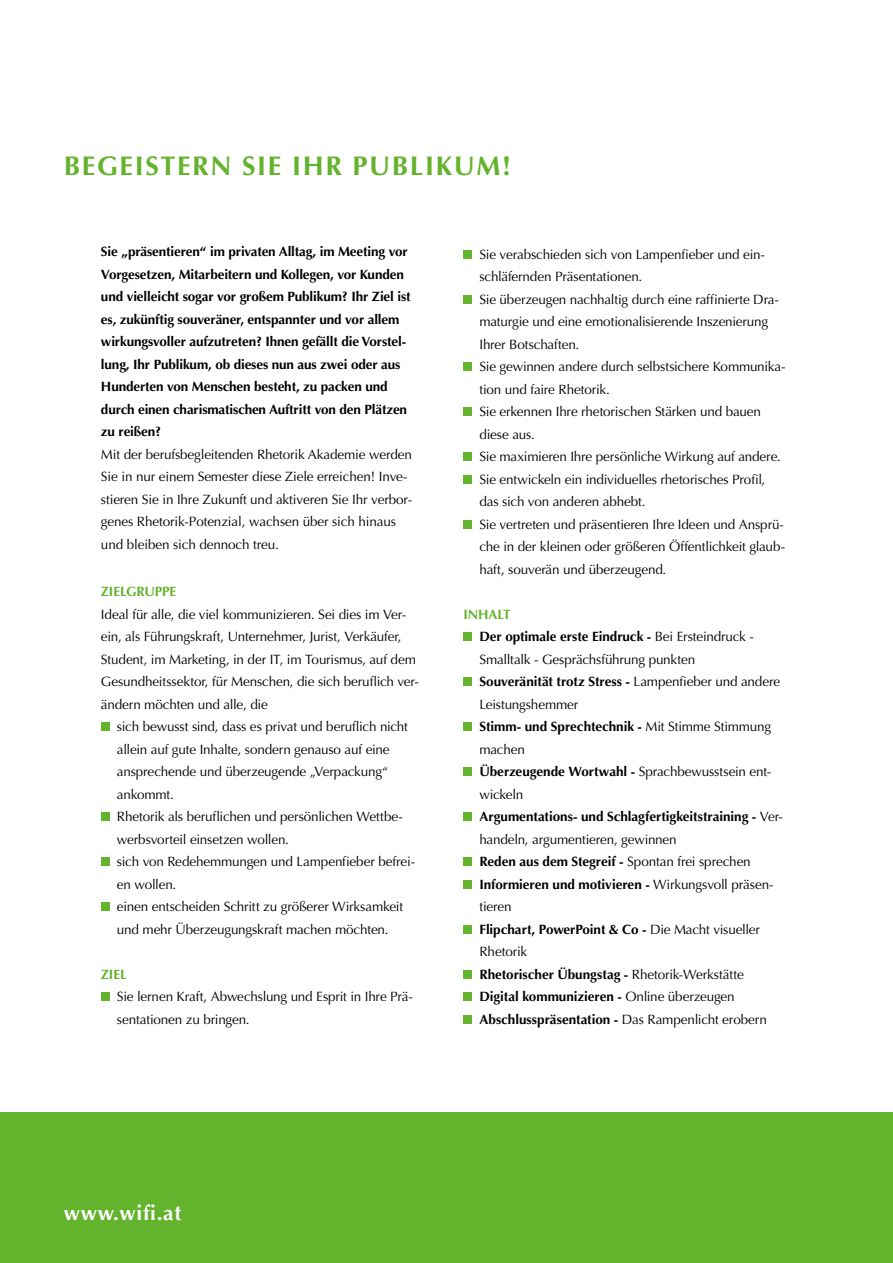
<style>
.page{position:relative;width:893px;height:1263px;background:#fff}
.page>*{position:absolute;margin:0;border:0;box-sizing:border-box;transform-origin:0 0}
.t1{font:700 27px "Optima";letter-spacing:.06em;color:#64b32c}
.t2{font:700 21px "Optima";letter-spacing:.03em;color:#fff}
.t3{font:13.5px/22.5px "Optima";letter-spacing:-.01em;color:#000}
.t4{font:700 13.5px/22.5px "Optima";letter-spacing:-.01em;color:#000}
.t5{font:700 13.5px "Optima";letter-spacing:-.01em;color:#64b32c}
.s1{font-style:inherit}
.s2{font-weight:700;color:#64b32c}
.s3{font-weight:700}
</style>
<div class="page">
<div style="left:0;top:1108px;width:893px;height:155px;background:#64b32c"></div>
<div style="left:0;top:1105px;width:893px;height:6px;background:#fff"></div>
<div style="left:463px;top:250px;width:9px;height:9px;background:#64b32c"></div>
<div style="left:463px;top:295px;width:9px;height:9px;background:#64b32c"></div>
<div style="left:463px;top:362px;width:9px;height:9px;background:#64b32c"></div>
<div style="left:463px;top:407px;width:9px;height:9px;background:#64b32c"></div>
<div style="left:463px;top:452px;width:9px;height:9px;background:#64b32c"></div>
<div style="left:463px;top:475px;width:9px;height:9px;background:#64b32c"></div>
<div style="left:463px;top:520px;width:9px;height:9px;background:#64b32c"></div>
<div style="left:463px;top:632px;width:9px;height:9px;background:#64b32c"></div>
<div style="left:463px;top:677px;width:9px;height:9px;background:#64b32c"></div>
<div style="left:463px;top:722px;width:9px;height:9px;background:#64b32c"></div>
<div style="left:463px;top:767px;width:9px;height:9px;background:#64b32c"></div>
<div style="left:463px;top:812px;width:9px;height:9px;background:#64b32c"></div>
<div style="left:463px;top:857px;width:9px;height:9px;background:#64b32c"></div>
<div style="left:463px;top:880px;width:9px;height:9px;background:#64b32c"></div>
<div style="left:463px;top:925px;width:9px;height:9px;background:#64b32c"></div>
<div style="left:463px;top:970px;width:9px;height:9px;background:#64b32c"></div>
<div style="left:463px;top:992px;width:9px;height:9px;background:#64b32c"></div>
<div style="left:463px;top:1015px;width:9px;height:9px;background:#64b32c"></div>
<div style="left:101px;top:722px;width:9px;height:9px;background:#64b32c"></div>
<div style="left:101px;top:812px;width:9px;height:9px;background:#64b32c"></div>
<div style="left:101px;top:857px;width:9px;height:9px;background:#64b32c"></div>
<div style="left:101px;top:902px;width:9px;height:9px;background:#64b32c"></div>
<div style="left:101px;top:992px;width:9px;height:9px;background:#64b32c"></div>
<h1 class="t1" style="left:64px;top:150px;width:449px">BEGEISTERN SIE IHR PUBLIKUM!</h1>
<p class="t4" style="left:101px;top:240px;width:311px">Sie „präsentieren“ im privaten Alltag, im Meeting vor Vorgesetzen, Mitarbeitern und Kollegen, vor Kunden und vielleicht sogar vor großem Publikum? Ihr Ziel ist es, zukünftig souveräner, entspannter und vor allem wirkungsvoller aufzutreten? Ihnen gefällt die Vorstel&shy;lung, Ihr Publikum, ob dieses nun aus zwei oder aus Hunderten von Menschen besteht, zu packen und durch einen charismatischen Auftritt von den Plätzen zu reißen?</p>
<p class="t3" style="left:101px;top:443px;width:313px">Mit der berufsbegleitenden Rhetorik Akademie werden Sie in nur <span class="s1">einem</span> Semester diese Ziele erreichen! Inve&shy;stieren Sie in Ihre Zukunft und aktiveren Sie Ihr verbor&shy;genes Rhetorik-Potenzial, wachsen über sich hinaus und bleiben sich dennoch treu.</p>
<p class="t5" style="left:101px;top:584px;width:77px">ZIELGRUPPE</p>
<p class="t3" style="left:101px;top:603px;width:319px">Ideal für alle, die viel kommunizieren. Sei dies im Ver&shy;ein, als Führungskraft, Unternehmer, Jurist, Verkäufer, Student, im Marketing, in der IT, im Tourismus, auf dem Gesundheitssektor, für Menschen, die sich beruflich ver&shy;ändern möchten und alle, die</p>
<p class="t3" style="left:117px;top:715px;width:300px">sich bewusst sind, dass es privat und beruflich nicht allein auf gute Inhalte, sondern genauso auf eine ansprechende und überzeugende „Verpackung“ ankommt.<br>Rhetorik als beruflichen und persönlichen Wettbe&shy;werbsvorteil einsetzen wollen.<br>sich von Redehemmungen und Lampenfieber befrei&shy;en wollen.<br>einen entscheiden Schritt zu größerer Wirksamkeit und mehr Überzeugungskraft machen möchten.</p>
<p class="t5" style="left:101px;top:966px;width:27px">ZIEL</p>
<p class="t3" style="left:117px;top:985px;width:298px">Sie lernen Kraft, Abwechslung und Esprit in Ihre Prä&shy;sentationen zu bringen.</p>
<p class="t3" style="left:479px;top:243px;width:308px">Sie verabschieden sich von Lampenfieber und ein&shy;schläfernden Präsentationen.<br>Sie überzeugen nachhaltig durch eine raffinierte Dra&shy;maturgie und eine emotionalisierende Inszenierung Ihrer Botschaften.<br>Sie gewinnen andere durch selbstsichere Kommunika&shy;tion und faire Rhetorik.<br>Sie erkennen Ihre rhetorischen Stärken und bauen diese aus.<br>Sie maximieren Ihre persönliche Wirkung auf andere.<br>Sie entwickeln ein individuelles rhetorisches Profil, das sich von anderen abhebt.<br>Sie vertreten und präsentieren Ihre Ideen und Ansprü&shy;che in der kleinen oder größeren Öffentlichkeit glaub&shy;haft, souverän und überzeugend.</p>
<p class="t3" style="left:479px;top:603px;width:305px;text-indent:-16px"><span class="s2">INHALT<br></span><span class="s3">Der optimale erste Eindruck -</span> Bei Ersteindruck - Smalltalk - Gesprächsführung punkten<br><span class="s3">Souveränität trotz Stress -</span> Lampenfieber und andere Leistungshemmer<br><span class="s3">Stimm- und Sprechtechnik -</span> Mit Stimme Stimmung machen<br><span class="s3">Überzeugende Wortwahl -</span> Sprachbewusstsein ent&shy;wickeln<br><span class="s3">Argumentations- und Schlagfertigkeitstraining -</span> Ver&shy;handeln, argumentieren, gewinnen<br><span class="s3">Reden aus dem Stegreif -</span> Spontan frei sprechen <span class="s3">Informieren und motivieren -</span> Wirkungsvoll präsen&shy;tieren<br><span class="s3">Flipchart, PowerPoint &amp; Co -</span> Die Macht visueller Rhetorik<br><span class="s3">Rhetorischer Übungstag -</span> Rhetorik-Werkstätte <span class="s3">Digital kommunizieren -</span> Online überzeugen <span class="s3">Abschlusspräsentation -</span> Das Rampenlicht erobern</p>
<h2 class="t2" style="left:64px;top:1201px;width:119px">www.wifi.at</h2>
</div>
